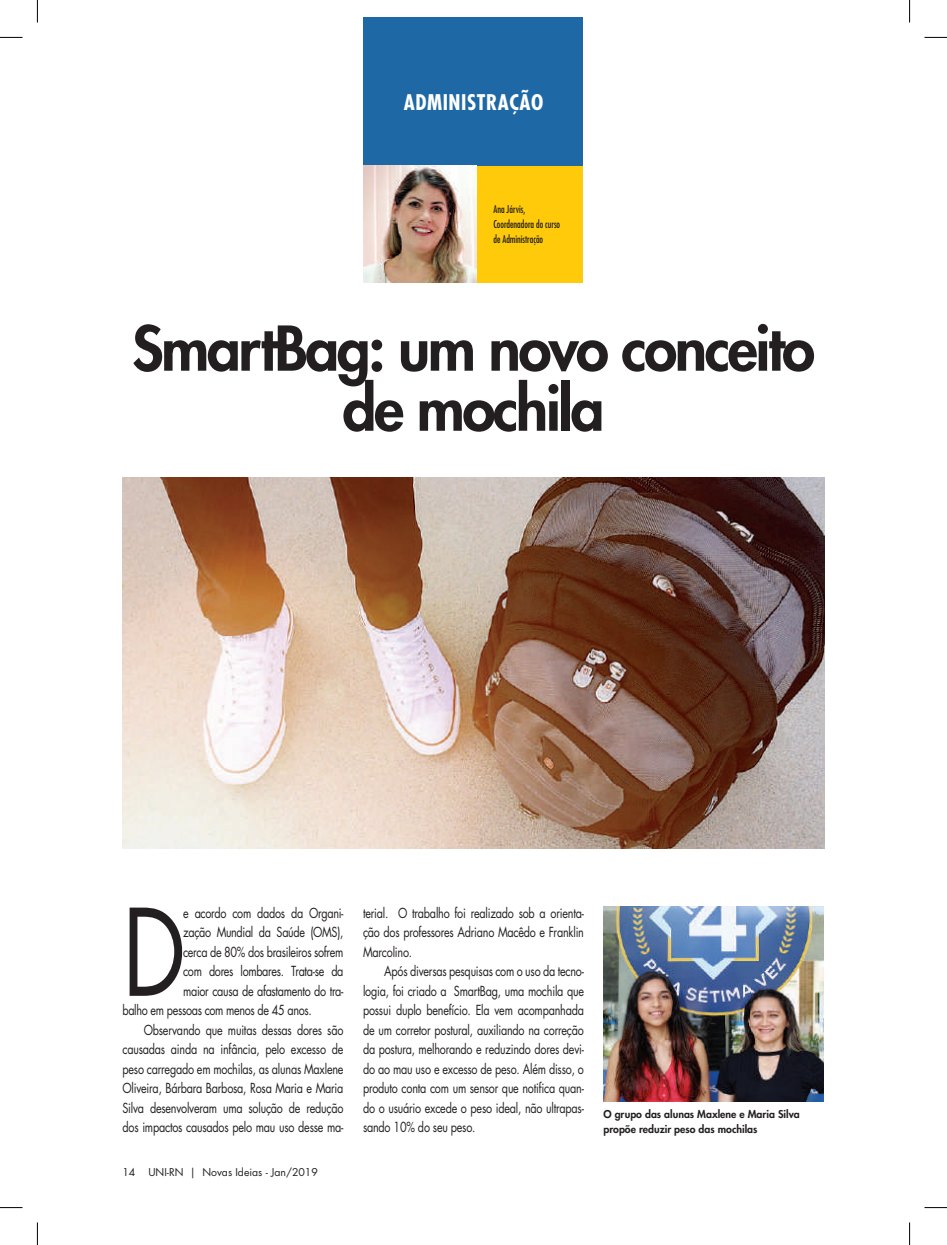
<style>
.page{position:relative;width:947px;height:1245px;background:#fff}
.page>*{position:absolute;margin:0;border:0;box-sizing:border-box;transform-origin:0 0}
.t1{font:117px "Futura Std";color:#231f20;scale:.8 1}
.t2{font:800 60px/60px "Futura Std";letter-spacing:-.04em;color:#231f20;text-align:center}
.t3{font:700 condensed 21px "Futura Std";letter-spacing:.025em;color:#fff}
.t4{font:13.5px/19.5px "Futura Std";letter-spacing:-.02em;color:#231f20;text-align:justify;scale:.8 1}
.t5{font:800 10.5px/15px "Futura Std";color:#231f20}
.t6{font:condensed 10.5px/15px "Futura Std";color:#231f20;scale:.9 1}
.t7{font:10.5px "Futura Std";color:#231f20}
</style>
<div class="page">
<img style="left:122px;top:477px;width:702px;height:370px">
<img style="left:603px;top:906px;width:220px;height:195px">
<div style="left:363px;top:165px;width:220px;height:117px;background:#feca0a"></div>
<div style="left:363px;top:17px;width:220px;height:148px;background:#1e68a6"></div>
<img style="left:363px;top:165px;width:113px;height:117px">
<svg style="left:0;top:37px;width:22px;height:1px"></svg>
<svg style="left:924px;top:37px;width:22px;height:1px"></svg>
<svg style="left:37px;top:0;width:1px;height:23px"></svg>
<svg style="left:37px;top:1222px;width:1px;height:22px"></svg>
<svg style="left:909px;top:0;width:1px;height:23px"></svg>
<svg style="left:909px;top:1222px;width:1px;height:22px"></svg>
<h3 class="t3" style="left:404px;top:89px;width:141px">ADMINISTRAÇÃO</h3>
<p class="t6" style="left:493px;top:201px;width:76px">Ana Járvis,<br>Coordenadora do curso de Administração</p>
<h2 class="t2" style="left:132px;top:318px;width:684px">SmartBag: um novo conceito de mochila</h2>
<h1 class="t1" style="left:122px;top:877px;width:81px">D</h1>
<p class="t4" style="left:183px;top:903px;width:202px">e acordo com dados da Organi-</p>
<p class="t4" style="left:183px;top:922px;width:202px">zação Mundial da Saúde (OMS),</p>
<p class="t4" style="left:183px;top:942px;width:202px">cerca de 80% dos brasileiros sofrem</p>
<p class="t4" style="left:183px;top:961px;width:202px">com dores lombares. Trata-se da</p>
<p class="t4" style="left:183px;top:980px;width:202px">maior causa de afastamento do tra-</p>
<p class="t4" style="left:122px;top:1000px;width:238px">balho em pessoas com menos de 45 anos.</p>
<p class="t4" style="left:144px;top:1020px;width:251px">Observando que muitas dessas dores são</p>
<p class="t4" style="left:122px;top:1039px;width:278px">causadas ainda na infância, pelo excesso de</p>
<p class="t4" style="left:122px;top:1058px;width:278px">peso carregado em mochilas, as alunas Maxlene</p>
<p class="t4" style="left:122px;top:1078px;width:278px">Oliveira, Bárbara Barbosa, Rosa Maria e Maria</p>
<p class="t4" style="left:122px;top:1097px;width:278px">Silva desenvolveram uma solução de redução</p>
<p class="t4" style="left:122px;top:1117px;width:278px">dos impactos causados pelo mau uso desse ma-</p>
<p class="t7" style="left:122px;top:1164px;width:197px">14 UNI-RN | Novas Ideias - Jan/2019</p>
<p class="t4" style="left:363px;top:903px;width:278px">terial. O trabalho foi realizado sob a orienta&shy;ção dos professores Adriano Macêdo e Franklin Marcolino.</p>
<p class="t4" style="left:363px;top:961px;width:278px;text-indent:21px">Após diversas pesquisas com o uso da tecno&shy;logia, foi criado a SmartBag, uma mochila que possui duplo benefício. Ela vem acompanhada de um corretor postural, auxiliando na correção da postura, melhorando e reduzindo dores devi&shy;do ao mau uso e excesso de peso. Além disso, o produto conta com um sensor que notifica quan&shy;do o usuário excede o peso ideal, não ultrapas&shy;sando 10% do seu peso.</p>
<p class="t5" style="left:603px;top:1106px;width:198px">O grupo das alunas Maxlene e Maria Silva propõe reduzir peso das mochilas</p>
</div>
